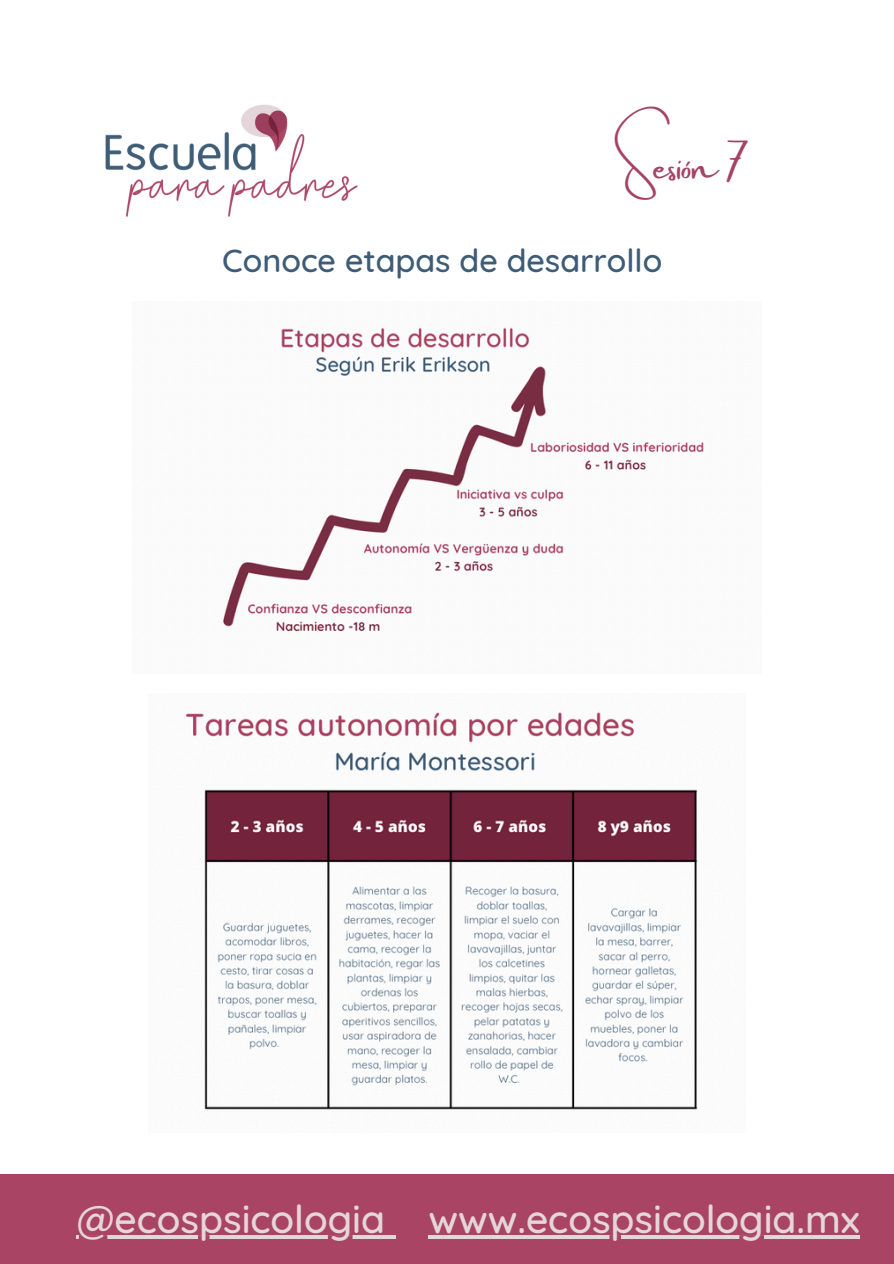
<style>
.page{position:relative;width:894px;height:1264px;background:#fff}
.page>*{position:absolute;margin:0;border:0;box-sizing:border-box;transform-origin:0 0}
.t1{font:500 39px "Quicksand";color:#e4d6da}
.t2{font:37.5px "Amsterdam Two";color:#a54363}
.t3{font:500 32.25px "Quicksand";color:#3e5c76}
</style>
<div class="page">
<img style="left:105px;top:104px;width:253px;height:113px">
<div style="left:0;top:1174px;width:893px;height:89px;background:#aa4465"></div>
<img style="left:223px;top:327px;width:481px;height:305px">
<img style="left:185px;top:712px;width:513px;height:398px">
<hr style="left:77px;top:1235px;width:308px;height:3px;background:#e4d6da">
<svg style="left:385px;top:1235px;width:11px;height:3px"></svg>
<hr style="left:428px;top:1235px;width:431px;height:3px;background:#e4d6da">
<p class="t2" style="left:619px;top:146px;width:129px">Sesión 7</p>
<p class="t3" style="left:222px;top:240px;width:441px">Conoce etapas de desarrollo</p>
<p class="t1" style="left:77px;top:1194px;width:309px">@ecospsicologia</p>
<p class="t1" style="left:428px;top:1194px;width:433px">www.ecospsicologia.mx</p>
</div>
